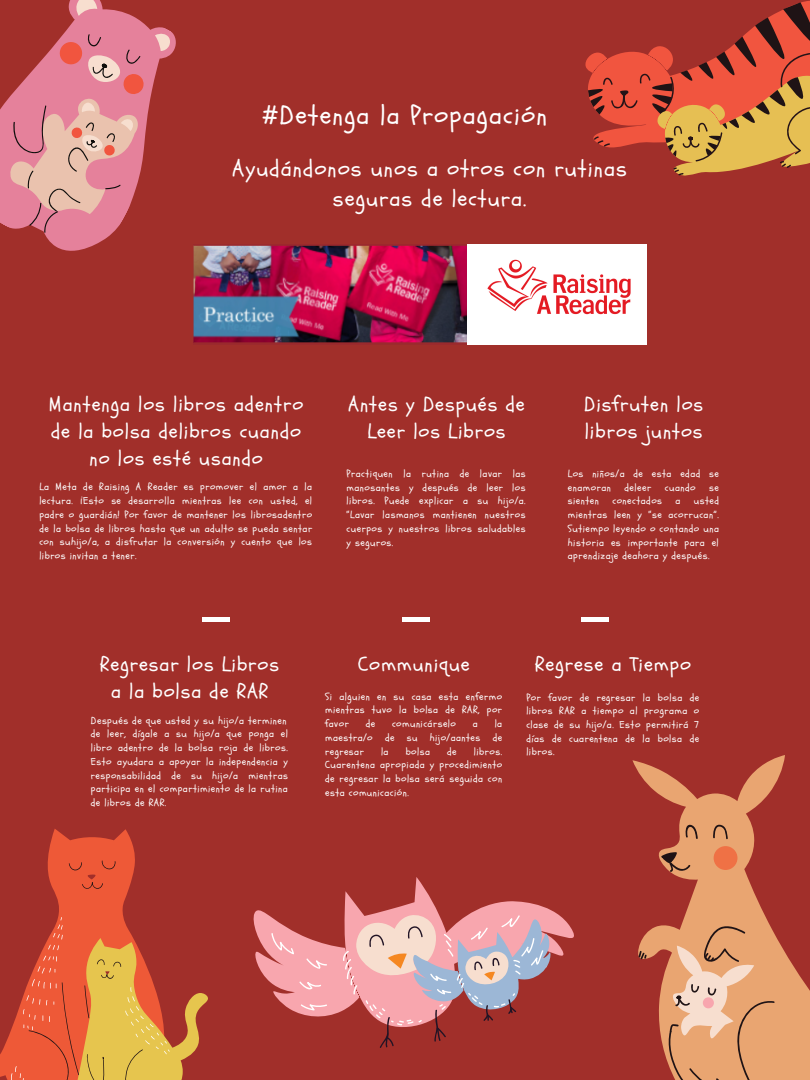
<style>
.page{position:relative;width:810px;height:1080px;background:#a12f2a}
.page>*{position:absolute;margin:0;border:0;box-sizing:border-box;transform-origin:0 0}
.t1{font:26.25px "Schoolbell";letter-spacing:.05em;color:#fff}
.t2{font:22.5px/30.5px "Schoolbell";letter-spacing:.05em;color:#fff;text-align:center}
.t3{font:20.25px/27.3px "Schoolbell";letter-spacing:.05em;color:#fff;text-align:center}
.t4{font:10.12px/13.8px "Schoolbell";letter-spacing:.05em;color:#fff;text-align:justify}
</style>
<div class="page">
<svg style="left:632px;top:755px;width:178px;height:325px"></svg>
<svg style="left:713px;top:824px;width:15px;height:16px"></svg>
<svg style="left:685px;top:824px;width:13px;height:15px"></svg>
<svg style="left:639px;top:951px;width:8px;height:9px"></svg>
<svg style="left:661px;top:852px;width:30px;height:21px"></svg>
<div style="left:714px;top:846px;width:23px;height:24px;background:#ef7145;border-radius:50%"></div>
<svg style="left:667px;top:924px;width:108px;height:156px"></svg>
<svg style="left:68px;top:0;width:35px;height:9px"></svg>
<svg style="left:0;top:9px;width:176px;height:242px;fill:#e5819b"></svg>
<svg style="left:0;top:829px;width:135px;height:251px"></svg>
<svg style="left:11px;top:860px;width:197px;height:220px"></svg>
<svg style="left:254px;top:877px;width:320px;height:140px"></svg>
<svg style="left:271px;top:933px;width:23px;height:21px"></svg>
<svg style="left:306px;top:958px;width:21px;height:11px"></svg>
<svg style="left:299px;top:981px;width:23px;height:11px"></svg>
<svg style="left:300px;top:1004px;width:27px;height:6px"></svg>
<svg style="left:343px;top:914px;width:208px;height:134px"></svg>
<svg style="left:585px;top:0;width:225px;height:175px"></svg>
<hr style="left:402px;top:617px;width:28px;height:4px;background:#fff">
<hr style="left:581px;top:617px;width:28px;height:4px;background:#fff">
<hr style="left:202px;top:617px;width:28px;height:4px;background:#fff">
<img style="left:194px;top:245px;width:274px;height:99px">
<img style="left:468px;top:245px;width:179px;height:100px">
<h1 class="t1" style="left:263px;top:97px;width:286px">#Detenga la Propagación</h1>
<h2 class="t2" style="left:232px;top:153px;width:396px">Ayudándonos unos a otros con rutinas seguras de lectura.</h2>
<h3 class="t3" style="left:49px;top:391px;width:256px">Mantenga los libros adentro de la bolsa delibros cuando no los esté usando</h3>
<p class="t4" style="left:39px;top:480px;width:274px">La Meta de Raising A Reader es promover el amor a la lectura. ¡Esto se desarrolla mientras lee con usted, el padre o guardián! Por favor de mantener los librosadentro de la bolsa de libros hasta que un adulto se pueda sentar con suhijo/a, a disfrutar la conversión y cuento que los libros invitan a tener.</p>
<h3 class="t3" style="left:348px;top:391px;width:178px">Antes y Después de<br>Leer los Libros</h3>
<p class="t4" style="left:347px;top:467px;width:181px">Practiquen la rutina de lavar las manosantes y después de leer los libros. Puede explicar a su hijo/a. “Lavar lasmanos mantienen nuestros cuerpos y nuestros libros saludables y seguros.</p>
<h3 class="t3" style="left:584px;top:391px;width:121px;text-align:left">Disfruten los libros juntos</h3>
<p class="t4" style="left:568px;top:467px;width:153px">Los niños/a de esta edad se enamoran</p>
<p class="t4" style="left:625px;top:481px;width:28px">deleer</p>
<p class="t4" style="left:665px;top:481px;width:32px">cuando</p>
<p class="t4" style="left:709px;top:481px;width:11px">se</p>
<p class="t4" style="left:568px;top:494px;width:153px;text-indent:126px">usted mientras leen y “se acorrucan”.<br>Sutiempo leyendo o contando una historia es importante para el aprendizaje deahora y después.</p>
<p class="t4" style="left:568px;top:494px;width:33px">sienten</p>
<p class="t4" style="left:612px;top:494px;width:51px">conectados</p>
<p class="t4" style="left:676px;top:494px;width:6px">a</p>
<h3 class="t3" style="left:100px;top:651px;width:180px">Regresar los Libros a la bolsa de RAR</h3>
<p class="t4" style="left:91px;top:714px;width:198px;text-align:left">Después de que usted y su hijo/a terminen de leer, dígale a su hijo/a que ponga el libro adentro de la bolsa roja de libros.<br>Esto ayudara a apoyar la independencia y responsabilidad de su hijo/a mientras participa en el compartimiento de la rutina de libros de RAR.</p>
<h3 class="t3" style="left:358px;top:651px;width:113px">Communique</h3>
<p class="t4" style="left:325px;top:690px;width:179px">Si alguien en su casa esta enfermo mientras tuvo la bolsa de RAR, por favor</p>
<p class="t4" style="left:366px;top:717px;width:11px">de</p>
<p class="t4" style="left:392px;top:717px;width:65px">comunicárselo</p>
<p class="t4" style="left:473px;top:717px;width:6px">a</p>
<p class="t4" style="left:325px;top:717px;width:179px;text-indent:170px">la maestra/o de su hijo/aantes de regresar</p>
<p class="t4" style="left:381px;top:745px;width:9px">la</p>
<p class="t4" style="left:406px;top:745px;width:26px">bolsa</p>
<p class="t4" style="left:447px;top:745px;width:11px">de</p>
<p class="t4" style="left:325px;top:745px;width:179px;text-indent:149px">libros.<br>Cuarentena apropiada y procedimiento de regresar la bolsa será seguida con esta comunicación.</p>
<h3 class="t3" style="left:535px;top:651px;width:157px">Regrese a Tiempo</h3>
<p class="t4" style="left:526px;top:691px;width:174px">Por favor de regresar la bolsa de libros RAR a tiempo al programa o clase de su hijo/a. Esto permitirá 7 días de cuarentena de la bolsa de libros.</p>
</div>
